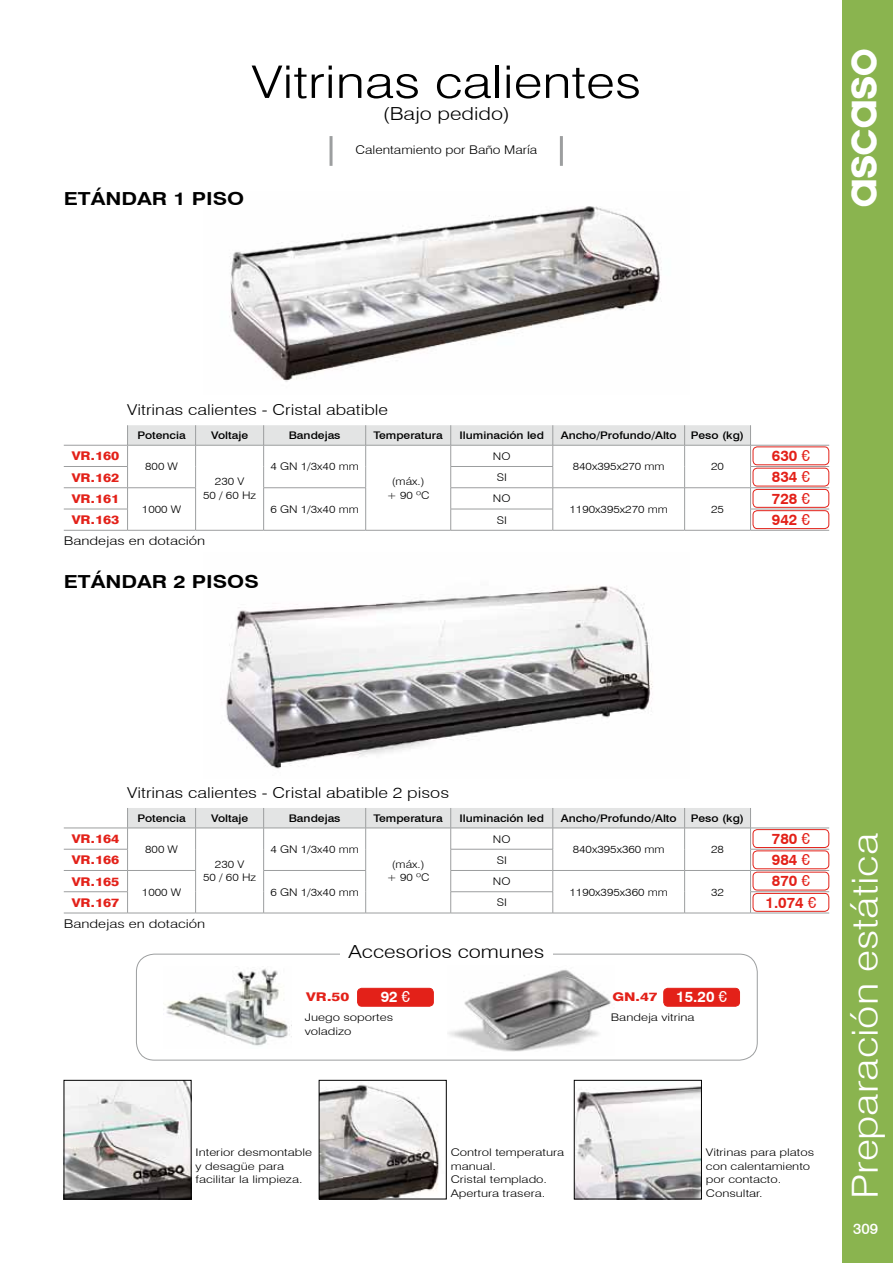
<style>
.page{position:relative;width:893px;height:1263px;background:#fff}
.page>*{position:absolute;margin:0;border:0;box-sizing:border-box;transform-origin:0 0}
.t1{font:300 45px "Swiss 721 BT";color:#000;scale:1.2 1}
.t2{font:300 36px "Swiss 721 BT";color:#fff;scale:1.15 1}
.t3{font:36px "ASCAS Ologotype";letter-spacing:-.03em;color:#fff}
.t4{font:300 18px "Swiss 721 BT";color:#000;scale:1.2 1}
.t5{font:700 18px "Swiss 721 BT";color:#000;scale:1.2 1}
.t6{font:300 15px "Swiss 721 BT";color:#000;scale:1.2 1}
.t7{font:700 15px/21.3px "Swiss 721 BT";color:#e32119;text-align:justify}
.t8{font:700 15px "Swiss 721 BT";color:#fff}
.t9{font:500 15px "Swiss 721 BT";color:#fff}
.t10{font:800 12px "Swiss 721 BT";color:#e32119;scale:1.15 1}
.t11{font:300 12px "Swiss 721 BT";color:#000;scale:1.25 1}
.t12{font:300 12px "Swiss 721 BT";color:#000;scale:1.15 1}
.t13{font:800 12px "Swiss 721 BT";color:#e32119;scale:1.25 1}
.t14{font:300 10.5px/13.5px "Swiss 721 BT";color:#000;scale:1.25 1}
.t15{font:300 10.5px/13.5px "Swiss 721 BT";color:#000;text-align:center;scale:1.15 1}
.t16{font:500 10.5px "Swiss 721 BT";color:#000;scale:1.15 1}
.s1{font-weight:400}
</style>
<div class="page">
<div style="left:842px;top:0;width:51px;height:1263px;background:#8ab44f"></div>
<img style="left:229px;top:206px;width:433px;height:176px">
<img style="left:226px;top:585px;width:427px;height:184px">
<hr style="left:64px;top:530px;width:64px;height:1px;background:#9c9e9f">
<hr style="left:553px;top:530px;width:132px;height:1px;background:#9c9e9f">
<hr style="left:128px;top:530px;width:68px;height:1px;background:#9c9e9f">
<hr style="left:196px;top:530px;width:68px;height:1px;background:#9c9e9f">
<hr style="left:264px;top:530px;width:102px;height:1px;background:#9c9e9f">
<hr style="left:366px;top:530px;width:85px;height:1px;background:#9c9e9f">
<hr style="left:451px;top:530px;width:102px;height:1px;background:#9c9e9f">
<hr style="left:685px;top:530px;width:65px;height:1px;background:#9c9e9f">
<hr style="left:750px;top:530px;width:79px;height:1px;background:#9c9e9f">
<hr style="left:64px;top:445px;width:64px;height:1px;background:#9c9e9f">
<hr style="left:64px;top:466px;width:64px;height:1px;background:#9c9e9f">
<hr style="left:64px;top:487px;width:64px;height:1px;background:#9c9e9f">
<hr style="left:64px;top:509px;width:64px;height:1px;background:#9c9e9f">
<hr style="left:750px;top:445px;width:79px;height:1px;background:#9c9e9f">
<hr style="left:750px;top:466px;width:79px;height:1px;background:#9c9e9f">
<hr style="left:750px;top:487px;width:79px;height:1px;background:#9c9e9f">
<hr style="left:750px;top:509px;width:79px;height:1px;background:#9c9e9f">
<svg style="left:127px;top:425px;width:624px;height:105px"></svg>
<hr style="left:64px;top:913px;width:64px;height:1px;background:#9c9e9f">
<hr style="left:553px;top:913px;width:132px;height:1px;background:#9c9e9f">
<hr style="left:128px;top:913px;width:68px;height:1px;background:#9c9e9f">
<hr style="left:196px;top:913px;width:68px;height:1px;background:#9c9e9f">
<hr style="left:264px;top:913px;width:102px;height:1px;background:#9c9e9f">
<hr style="left:366px;top:913px;width:85px;height:1px;background:#9c9e9f">
<hr style="left:451px;top:913px;width:102px;height:1px;background:#9c9e9f">
<hr style="left:685px;top:913px;width:65px;height:1px;background:#9c9e9f">
<hr style="left:750px;top:913px;width:79px;height:1px;background:#9c9e9f">
<hr style="left:64px;top:828px;width:64px;height:1px;background:#9c9e9f">
<hr style="left:64px;top:849px;width:64px;height:1px;background:#9c9e9f">
<hr style="left:64px;top:870px;width:64px;height:1px;background:#9c9e9f">
<hr style="left:64px;top:891px;width:64px;height:1px;background:#9c9e9f">
<hr style="left:750px;top:828px;width:79px;height:1px;background:#9c9e9f">
<hr style="left:750px;top:849px;width:79px;height:1px;background:#9c9e9f">
<hr style="left:750px;top:870px;width:79px;height:1px;background:#9c9e9f">
<hr style="left:750px;top:891px;width:79px;height:1px;background:#9c9e9f">
<svg style="left:127px;top:808px;width:624px;height:105px"></svg>
<div style="left:753px;top:446px;width:76px;height:19px;border:1px solid #e32119;border-radius:4px"></div>
<div style="left:753px;top:468px;width:76px;height:18px;border:1px solid #e32119;border-radius:4px"></div>
<div style="left:753px;top:489px;width:76px;height:19px;border:1px solid #e32119;border-radius:4px"></div>
<div style="left:753px;top:510px;width:76px;height:19px;border:1px solid #e32119;border-radius:4px"></div>
<div style="left:753px;top:829px;width:76px;height:19px;border:1px solid #e32119;border-radius:4px"></div>
<div style="left:753px;top:850px;width:76px;height:19px;border:1px solid #e32119;border-radius:4px"></div>
<div style="left:753px;top:872px;width:76px;height:18px;border:1px solid #e32119;border-radius:4px"></div>
<div style="left:753px;top:893px;width:76px;height:19px;border:1px solid #e32119;border-radius:4px"></div>
<img style="left:448px;top:969px;width:163px;height:83px">
<img style="left:163px;top:968px;width:127px;height:78px">
<div style="left:136px;top:954px;width:622px;height:106px;border:1px solid #9c9e9f;border-radius:18px"></div>
<div style="left:340px;top:944px;width:213px;height:19px;background:#fff"></div>
<div style="left:664px;top:988px;width:75px;height:18px;background:#e32119;border-radius:4px"></div>
<div style="left:663px;top:988px;width:77px;height:18px;border:1px solid #e32119;border-radius:4px"></div>
<div style="left:358px;top:988px;width:75px;height:18px;background:#e32119;border-radius:4px"></div>
<div style="left:357px;top:988px;width:77px;height:18px;border:1px solid #e32119;border-radius:4px"></div>
<hr style="left:560px;top:136px;width:3px;height:30px;background:#9c9e9f">
<hr style="left:330px;top:136px;width:3px;height:30px;background:#9c9e9f">
<img style="left:66px;top:1082px;width:123px;height:115px">
<div style="left:64px;top:1080px;width:127px;height:119px;border:1px solid #000"></div>
<img style="left:321px;top:1084px;width:118px;height:113px">
<div style="left:319px;top:1080px;width:127px;height:119px;border:1px solid #000"></div>
<img style="left:576px;top:1086px;width:124px;height:111px">
<div style="left:574px;top:1080px;width:128px;height:119px;border:1px solid #000"></div>
<h1 class="t1" style="left:252px;top:55px;width:326px">Vitrinas calientes</h1>
<h3 class="t4" style="left:383px;top:102px;width:107px">(Bajo pedido)</h3>
<p class="t12" style="left:356px;top:142px;width:160px">Calentamiento por Baño María</p>
<h3 class="t5" style="left:64px;top:188px;width:152px">ETÁNDAR 1 PISO</h3>
<h2 class="t3" style="left:844px;top:208px;width:162px;rotate:-90deg">ascaso</h2>
<h3 class="t6" style="left:127px;top:401px;width:219px">Vitrinas calientes - Cristal abatible</h3>
<p class="t10" style="left:72px;top:449px;width:43px">VR.160</p>
<p class="t16" style="left:137px;top:429px;width:43px">Potencia</p>
<p class="t16" style="left:211px;top:429px;width:34px">Voltaje</p>
<p class="t16" style="left:289px;top:429px;width:47px">Bandejas</p>
<p class="t16" style="left:374px;top:429px;width:62px">Temperatura</p>
<p class="t16" style="left:460px;top:429px;width:75px">Iluminación led</p>
<p class="t16" style="left:561px;top:429px;width:102px">Ancho/Profundo/Alto</p>
<p class="t16" style="left:691px;top:429px;width:48px">Peso (kg)</p>
<p class="t15" style="left:493px;top:449px;width:17px">NO</p>
<p class="t15" style="left:270px;top:460px;width:78px">4 GN 1/3x40 mm</p>
<p class="t15" style="left:145px;top:460px;width:30px">800 W</p>
<p class="t10" style="left:72px;top:470px;width:43px">VR.162</p>
<p class="t15" style="left:497px;top:470px;width:10px">SI</p>
<p class="t10" style="left:72px;top:491px;width:43px">VR.161</p>
<p class="t15" style="left:142px;top:502px;width:36px">1000 W</p>
<p class="t15" style="left:270px;top:502px;width:78px">6 GN 1/3x40 mm</p>
<p class="t15" style="left:387px;top:474px;width:39px">(máx.) + 90 ºC</p>
<p class="t15" style="left:203px;top:474px;width:48px">230 V<br>50 / 60 Hz</p>
<p class="t15" style="left:493px;top:492px;width:17px">NO</p>
<p class="t10" style="left:72px;top:513px;width:43px">VR.163</p>
<p class="t15" style="left:497px;top:513px;width:10px">SI</p>
<p class="t11" style="left:64px;top:533px;width:115px">Bandejas en dotación</p>
<h3 class="t5" style="left:64px;top:570px;width:164px">ETÁNDAR 2 PISOS</h3>
<p class="t15" style="left:573px;top:460px;width:81px">840x395x270 mm</p>
<p class="t15" style="left:711px;top:460px;width:13px">20</p>
<p class="t15" style="left:569px;top:502px;width:87px">1190x395x270 mm</p>
<p class="t15" style="left:711px;top:502px;width:13px">25</p>
<h3 class="t7" style="left:772px;top:445px;width:40px">630 <span class="s1">€ </span>834 <span class="s1">€ </span>728 <span class="s1">€ </span>942 <span class="s1">€</span></h3>
<h3 class="t6" style="left:127px;top:784px;width:270px">Vitrinas calientes - Cristal abatible 2 pisos</h3>
<p class="t10" style="left:72px;top:831px;width:43px">VR.164</p>
<p class="t16" style="left:137px;top:812px;width:43px">Potencia</p>
<p class="t16" style="left:211px;top:812px;width:34px">Voltaje</p>
<p class="t16" style="left:289px;top:812px;width:47px">Bandejas</p>
<p class="t16" style="left:374px;top:812px;width:62px">Temperatura</p>
<p class="t16" style="left:460px;top:812px;width:75px">Iluminación led</p>
<p class="t16" style="left:561px;top:812px;width:102px">Ancho/Profundo/Alto</p>
<p class="t16" style="left:691px;top:812px;width:48px">Peso (kg)</p>
<p class="t15" style="left:493px;top:832px;width:17px">NO</p>
<p class="t15" style="left:270px;top:843px;width:78px">4 GN 1/3x40 mm</p>
<p class="t15" style="left:145px;top:843px;width:30px">800 W</p>
<p class="t10" style="left:72px;top:853px;width:43px">VR.166</p>
<p class="t15" style="left:497px;top:853px;width:10px">SI</p>
<p class="t10" style="left:72px;top:874px;width:43px">VR.165</p>
<p class="t15" style="left:142px;top:885px;width:36px">1000 W</p>
<p class="t15" style="left:270px;top:885px;width:78px">6 GN 1/3x40 mm</p>
<p class="t15" style="left:387px;top:857px;width:39px">(máx.) + 90 ºC</p>
<p class="t15" style="left:203px;top:857px;width:48px">230 V<br>50 / 60 Hz</p>
<p class="t15" style="left:493px;top:874px;width:17px">NO</p>
<p class="t10" style="left:72px;top:895px;width:43px">VR.167</p>
<p class="t15" style="left:497px;top:896px;width:10px">SI</p>
<p class="t11" style="left:64px;top:916px;width:115px">Bandejas en dotación</p>
<p class="t15" style="left:573px;top:843px;width:81px">840x395x360 mm</p>
<p class="t15" style="left:711px;top:843px;width:13px">28</p>
<p class="t15" style="left:569px;top:885px;width:87px">1190x395x360 mm</p>
<p class="t15" style="left:711px;top:885px;width:13px">32</p>
<h3 class="t4" style="left:349px;top:940px;width:165px">Accesorios comunes</h3>
<h3 class="t8" style="left:381px;top:988px;width:31px">92 <span class="s1">€</span></h3>
<h3 class="t8" style="left:676px;top:988px;width:52px">15.20 <span class="s1">€</span></h3>
<p class="t13" style="left:306px;top:990px;width:36px">VR.50</p>
<p class="t13" style="left:612px;top:990px;width:38px">GN.47</p>
<p class="t14" style="left:305px;top:1010px;width:72px">Juego soportes voladizo</p>
<p class="t14" style="left:611px;top:1010px;width:68px">Bandeja vitrina</p>
<h3 class="t7" style="left:765px;top:828px;width:52px;text-align:center">780 <span class="s1">€<br></span>984 <span class="s1">€<br></span>870 <span class="s1">€<br></span>1.074 <span class="s1">€</span></h3>
<p class="t14" style="left:196px;top:1145px;width:95px">Interior desmontable y desagüe para facilitar la limpieza.</p>
<p class="t14" style="left:451px;top:1145px;width:92px">Control temperatura manual.<br>Cristal templado.<br>Apertura trasera.</p>
<p class="t14" style="left:706px;top:1145px;width:88px">Vitrinas para platos con calentamiento por contacto.<br>Consultar.</p>
<h2 class="t2" style="left:843px;top:1199px;width:320px;rotate:-90deg">Preparación estática</h2>
<h3 class="t9" style="left:853px;top:1219px;width:27px">309</h3>
</div>
